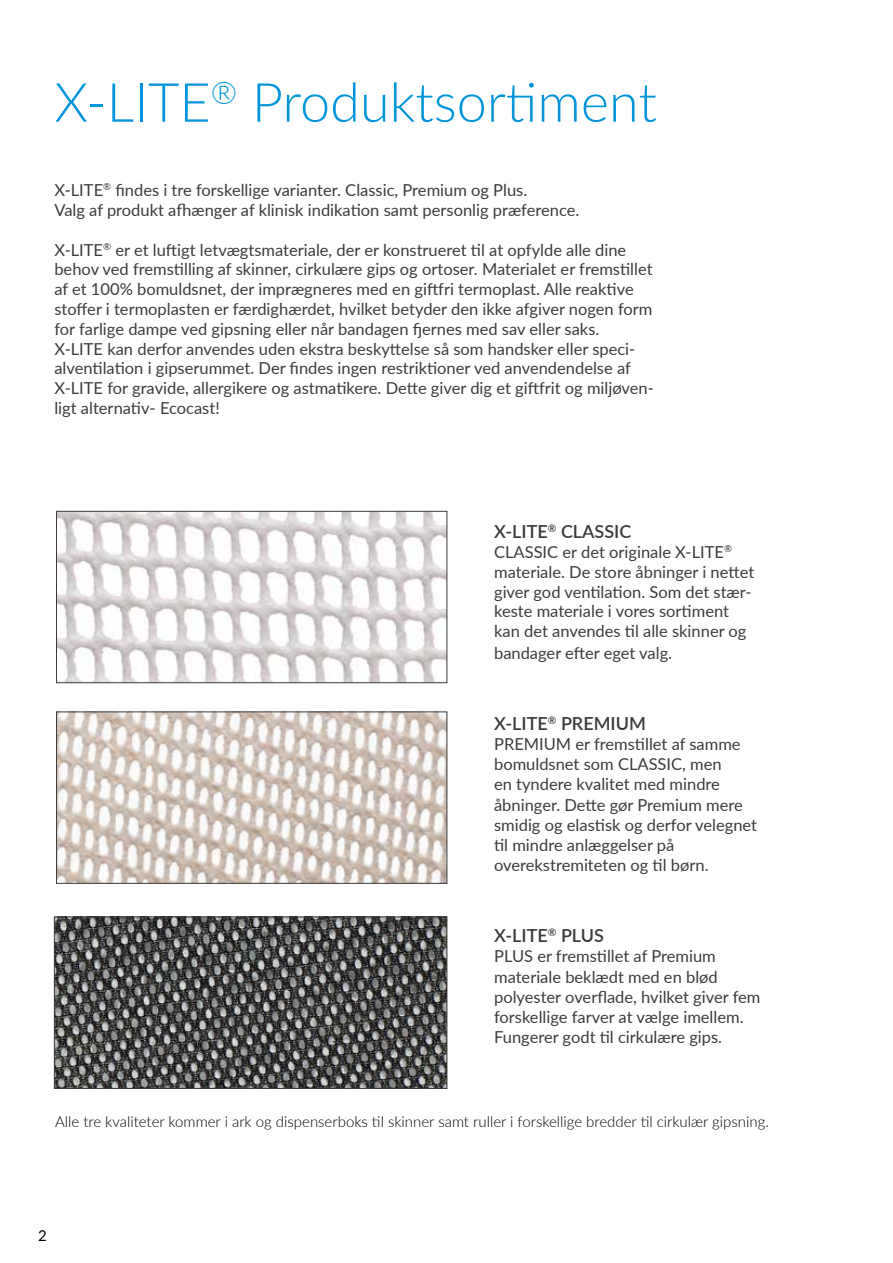
<style>
.page{position:relative;width:893px;height:1263px;background:#fff}
.page>*{position:absolute;margin:0;border:0;box-sizing:border-box;transform-origin:0 0}
.t1{font:300 54px "Lato";color:#0095db}
.t2{font:600 18px "Lato";color:#3c3c3b}
.t3{font:16.5px/19.8px "Lato";color:#3c3c3b}
.t4{font:300 15px "Lato";color:#000}
.t5{font:15px "Lato";color:#000}
</style>
<div class="page">
<img style="left:58px;top:513px;width:387px;height:168px">
<div style="left:56px;top:511px;width:391px;height:172px;border:1px solid #3c3c3b"></div>
<img style="left:58px;top:713px;width:387px;height:169px">
<div style="left:56px;top:711px;width:391px;height:173px;border:1px solid #3c3c3b"></div>
<img style="left:56px;top:918px;width:389px;height:169px">
<div style="left:54px;top:916px;width:393px;height:173px;border:1px solid #3c3c3b"></div>
<h1 class="t1" style="left:54px;top:65px;width:604px">X-LITE<sup>®</sup> Produktsortiment</h1>
<p class="t3" style="left:54px;top:179px;width:526px;line-height:20.2px">X-LITE<sup>®</sup> findes i tre forskellige varianter. Classic, Premium og Plus.<br>Valg af produkt afhænger af klinisk indikation samt personlig præference.</p>
<p class="t3" style="left:54px;top:239px;width:601px">X-LITE<sup>®</sup> er et luftigt letvægtsmateriale, der er konstrueret til at opfylde alle dine behov ved fremstilling af skinner, cirkulære gips og ortoser. Materialet er fremstillet af et 100% bomuldsnet, der imprægneres med en giftfri termoplast. Alle reaktive stoffer i termoplasten er færdighærdet, hvilket betyder den ikke afgiver nogen form for farlige dampe ved gipsning eller når bandagen fjernes med sav eller saks.<br>X-LITE kan derfor anvendes uden ekstra beskyttelse så som handsker eller speci&shy;alventilation i gipserummet. Der findes ingen restriktioner ved anvendendelse af X-LITE for gravide, allergikere og astmatikere. Dette giver dig et giftfrit og miljøven&shy;ligt alternativ- Ecocast!</p>
<p class="t2" style="left:494px;top:518px;width:139px">X-LITE<sup>®</sup> CLASSIC</p>
<p class="t3" style="left:494px;top:541px;width:262px">CLASSIC er det originale X-LITE<sup>® </sup>materiale. De store åbninger i nettet giver god ventilation. Som det stær&shy;keste materiale i vores sortiment kan det anvendes til alle skinner og</p>
<p class="t3" style="left:494px;top:642px;width:180px">bandager efter eget valg.</p>
<p class="t2" style="left:494px;top:710px;width:153px">X-LITE<sup>®</sup> PREMIUM</p>
<p class="t3" style="left:494px;top:733px;width:265px;line-height:20.2px">PREMIUM er fremstillet af samme bomuldsnet som CLASSIC, men<br>en tyndere kvalitet med mindre åbninger. Dette gør Premium mere smidig og elastisk og derfor velegnet til mindre anlæggelser på overekstremiteten og til børn.</p>
<p class="t2" style="left:494px;top:922px;width:111px">X-LITE<sup>®</sup> PLUS</p>
<p class="t3" style="left:494px;top:945px;width:268px;line-height:20.2px">PLUS er fremstillet af Premium materiale beklædt med en blød polyester overflade, hvilket giver fem forskellige farver at vælge imellem.<br>Fungerer godt til cirkulære gips.</p>
<p class="t4" style="left:55px;top:1111px;width:715px">Alle tre kvaliteter kommer i ark og dispenserboks til skinner samt ruller i forskellige bredder til cirkulær gipsning.</p>
<p class="t5" style="left:38px;top:1224px;width:10px">2</p>
</div>
